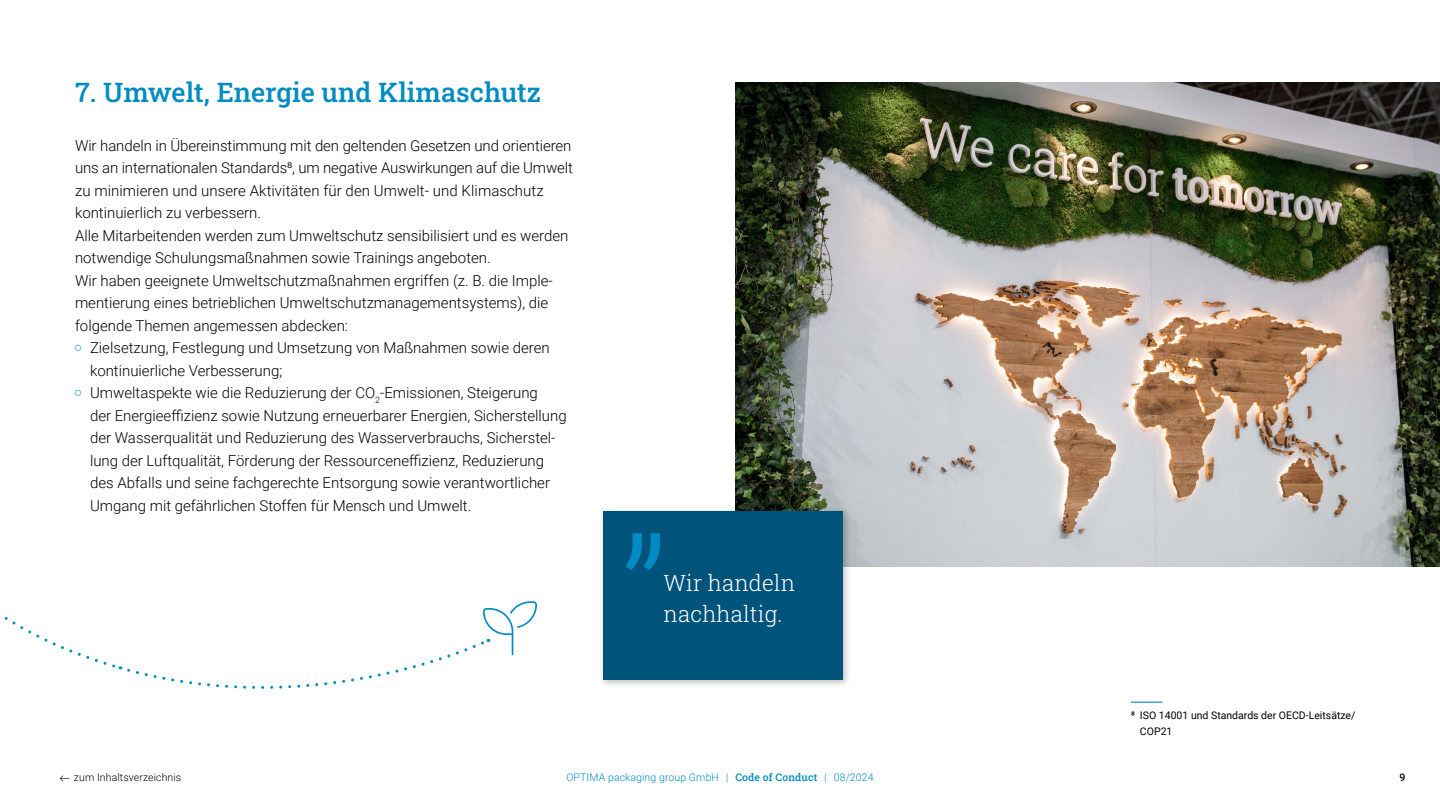
<style>
.page{position:relative;width:1440px;height:810px;background:#fff}
.page>*{position:absolute;margin:0;border:0;box-sizing:border-box;transform-origin:0 0}
.t1{font:500 27px "Roboto Slab";color:#008cc2}
.t2{font:300 22.5px/31.5px "Roboto Slab";color:#fff}
.t3{font:300 15px/22.5px "Roboto";color:#000}
.t4{font:300 10.5px "Roboto";letter-spacing:.01em;color:#008cc2}
.t5{font:10.5px/15.8px "Roboto";color:#000}
.t6{font:300 10.5px "Roboto";letter-spacing:.01em;color:#000}
.t7{font:500 10.5px "Roboto";color:#000}
.s1{font-family:"Roboto Slab"}
.s2{font-family:"Roboto Slab";font-weight:500}
</style>
<div class="page">
<img style="left:735px;top:82px;width:705px;height:485px">
<hr style="left:1131px;top:702px;width:31px;height:1px;background:#008cc2">
<div style="left:598px;top:507px;width:253px;height:182px;background:#000;opacity:.25"></div>
<div style="left:603px;top:511px;width:240px;height:169px;background:#00547c"></div>
<svg style="left:625px;top:533px;width:35px;height:37px"></svg>
<svg style="left:0;top:613px;width:491px;height:76px"></svg>
<h1 class="t1" style="left:75px;top:74px;width:468px">7. Umwelt, Energie und Klimaschutz</h1>
<p class="t3" style="left:75px;top:134px;width:499px">Wir handeln in Übereinstimmung mit den geltenden Gesetzen und orientieren uns an internationalen Standards8, um negative Auswirkungen auf die Umwelt zu minimieren und unsere Aktivitäten für den Umwelt- und Klimaschutz kontinuierlich zu verbessern.<br>Alle Mitarbeitenden werden zum Umweltschutz sensibilisiert und es werden notwendige Schulungsmaßnahmen sowie Trainings angeboten.<br>Wir haben geeignete Umweltschutzmaßnahmen ergriffen (z. B. die Imple&shy;mentierung eines betrieblichen Umweltschutzmanagementsystems), die folgende Themen angemessen abdecken:</p>
<p class="t3" style="left:90px;top:336px;width:461px">Zielsetzung, Festlegung und Umsetzung von Maßnahmen sowie deren kontinuierliche Verbesserung;</p>
<p class="t3" style="left:90px;top:381px;width:478px">Umweltaspekte wie die Reduzierung der CO<sub>2</sub>-Emissionen, Steigerung<br>der Energieeffizienz sowie Nutzung erneuerbarer Energien, Sicherstellung der Wasserqualität und Reduzierung des Wasserverbrauchs, Sicherstel&shy;lung der Luftqualität, Förderung der Ressourceneffizienz, Reduzierung des Abfalls und seine fachgerechte Entsorgung sowie verantwortlicher Umgang mit gefährlichen Stoffen für Mensch und Umwelt.</p>
<h2 class="t2" style="left:664px;top:566px;width:133px">Wir handeln nachhaltig.</h2>
<p class="t6" style="left:74px;top:770px;width:109px">zum Inhaltsverzeichnis</p>
<p class="t4" style="left:566px;top:770px;width:309px">OPTIMA packaging group GmbH <span class="s1">|</span> <span class="s2">Code of Conduct</span> <span class="s1">|</span> 08/2024</p>
<p class="t5" style="left:1140px;top:707px;width:217px;text-indent:-9px">8 ISO 14001 und Standards der OECD-Leitsätze/<br>COP21</p>
<p class="t7" style="left:1400px;top:770px;width:7px">9</p>
</div>
